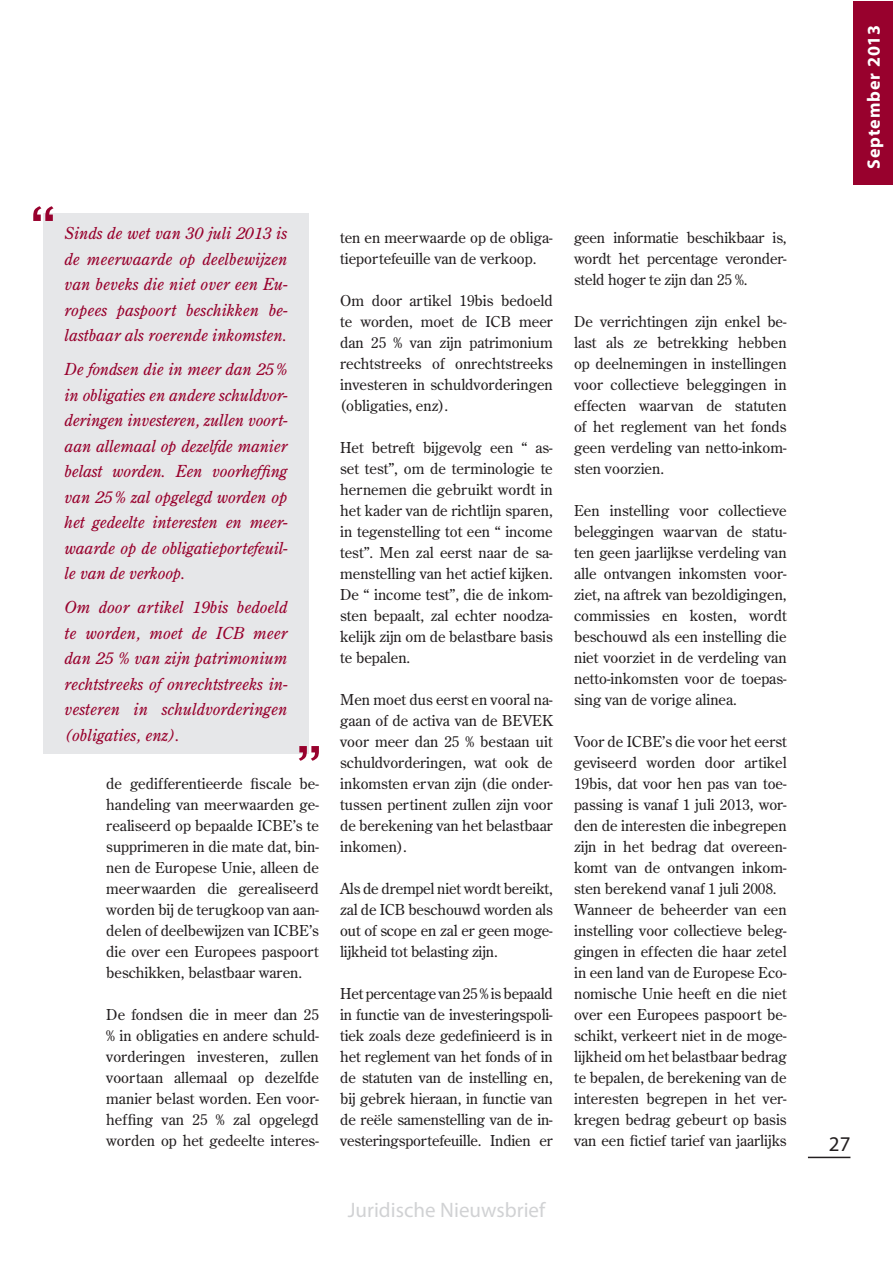
<style>
.page{position:relative;width:893px;height:1263px;background:#fff}
.page>*{position:absolute;margin:0;border:0;box-sizing:border-box;transform-origin:0 0}
.t1{font:21px "Myriad Pro";color:#d1d2d4}
.t2{font:21px "Myriad Pro";color:#231f20}
.t3{font:700 18px "Myriad Pro";letter-spacing:.05em;color:#fff}
.t4{font:italic 16.5px/25.5px "Century Old Style Std";color:#98012d;text-align:justify}
.t5{font:15px/21px "Century Old Style Std";color:#231f20;text-align:justify}
</style>
<div class="page">
<hr style="left:808px;top:1157px;width:42px;height:1px;background:#231f20">
<div style="left:854px;top:1px;width:38px;height:184px;background:#98012d"></div>
<div style="left:43px;top:214px;width:266px;height:540px;background:#e6e7e9"></div>
<svg style="left:33px;top:206px;width:20px;height:15px"></svg>
<svg style="left:299px;top:746px;width:20px;height:15px"></svg>
<p class="t4" style="left:65px;top:220px;width:224px">Sinds de wet van 30 juli 2013 is de meerwaarde op deelbewijzen van beveks die niet over een Eu&shy;ropees paspoort beschikken be&shy;lastbaar als roerende inkomsten.</p>
<p class="t4" style="left:65px;top:356px;width:224px">De fondsen die in meer dan 25% in obligaties en andere schuldvor&shy;deringen investeren, zullen voort&shy;aan allemaal op dezelfde manier belast worden. Een voorheffing van 25% zal opgelegd worden op het gedeelte interesten en meer&shy;waarde op de obligatieportefeuil&shy;le van de verkoop.</p>
<p class="t4" style="left:65px;top:594px;width:224px">Om door artikel 19bis bedoeld te worden, moet de ICB meer dan 25 % van zijn patrimonium rechtstreeks of onrechtstreeks in&shy;vesteren in schuldvorderingen (obligaties, enz).</p>
<p class="t5" style="left:106px;top:773px;width:214px">de gedifferentieerde fiscale be&shy;handeling van meerwaarden ge&shy;realiseerd op bepaalde ICBE’s te supprimeren in die mate dat, bin&shy;nen de Europese Unie, alleen de meerwaarden die gerealiseerd worden bij de terugkoop van aan&shy;delen of deelbewijzen van ICBE’s die over een Europees paspoort beschikken, belastbaar waren.</p>
<p class="t5" style="left:106px;top:1004px;width:214px">De fondsen die in meer dan 25 % in obligaties en andere schuld&shy;vorderingen investeren, zullen voortaan allemaal op dezelfde manier belast worden. Een voor&shy;heffing van 25 % zal opgelegd worden op het gedeelte interes-</p>
<p class="t5" style="left:340px;top:227px;width:214px">ten en meerwaarde op de obliga&shy;tieportefeuille van de verkoop.</p>
<p class="t5" style="left:340px;top:290px;width:214px">Om door artikel 19bis bedoeld te worden, moet de ICB meer dan 25 % van zijn patrimonium rechtstreeks of onrechtstreeks investeren in schuldvorderingen (obligaties, enz).</p>
<p class="t5" style="left:340px;top:437px;width:214px">Het betreft bijgevolg een “ as&shy;set test”, om de terminologie te hernemen die gebruikt wordt in het kader van de richtlijn sparen, in tegenstelling tot een “ income test”. Men zal eerst naar de sa&shy;menstelling van het actief kijken.<br>De “ income test”, die de inkom&shy;sten bepaalt, zal echter noodza&shy;kelijk zijn om de belastbare basis te bepalen.</p>
<p class="t5" style="left:340px;top:689px;width:214px">Men moet dus eerst en vooral na&shy;gaan of de activa van de BEVEK voor meer dan 25 % bestaan uit schuldvorderingen, wat ook de inkomsten ervan zijn (die onder&shy;tussen pertinent zullen zijn voor de berekening van het belastbaar inkomen).</p>
<p class="t5" style="left:340px;top:878px;width:214px">Als de drempel niet wordt bereikt, zal de ICB beschouwd worden als out of scope en zal er geen moge&shy;lijkheid tot belasting zijn.</p>
<p class="t5" style="left:340px;top:983px;width:214px">Het percentage van 25 % is bepaald in functie van de investeringspoli&shy;tiek zoals deze gedefinieerd is in het reglement van het fonds of in de statuten van de instelling en, bij gebrek hieraan, in functie van de reële samenstelling van de in&shy;vesteringsportefeuille. Indien er</p>
<p class="t5" style="left:574px;top:227px;width:214px">geen informatie beschikbaar is, wordt het percentage veronder&shy;steld hoger te zijn dan 25 %.</p>
<p class="t5" style="left:574px;top:311px;width:214px">De verrichtingen zijn enkel be&shy;last als ze betrekking hebben op deelnemingen in instellingen voor collectieve beleggingen in effecten waarvan de statuten of het reglement van het fonds geen verdeling van netto-inkom&shy;sten voorzien.</p>
<p class="t5" style="left:574px;top:500px;width:214px">Een instelling voor collectieve beleggingen waarvan de statu&shy;ten geen jaarlijkse verdeling van alle ontvangen inkomsten voor&shy;ziet, na aftrek van bezoldigingen, commissies en kosten, wordt beschouwd als een instelling die niet voorziet in de verdeling van netto-inkomsten voor de toepas&shy;sing van de vorige alinea.</p>
<p class="t5" style="left:574px;top:731px;width:214px;text-align:left">Voor de ICBE’s die voor het eerst geviseerd worden door artikel<br>19bis, dat voor hen pas van toe&shy;passing is vanaf 1 juli 2013, wor&shy;den de interesten die inbegrepen zijn in het bedrag dat overeen&shy;komt van de ontvangen inkom&shy;sten berekend vanaf 1 juli 2008.<br>Wanneer de beheerder van een instelling voor collectieve beleg&shy;gingen in effecten die haar zetel in een land van de Europese Eco&shy;nomische Unie heeft en die niet over een Europees paspoort be&shy;schikt, verkeert niet in de moge&shy;lijkheid om het belastbaar bedrag te bepalen, de berekening van de interesten begrepen in het ver&shy;kregen bedrag gebeurt op basis van een fictief tarief van jaarlijks</p>
<h1 class="t1" style="left:348px;top:1197px;width:199px">Juridische Nieuwsbrief</h1>
<p class="t3" style="left:862px;top:169px;width:146px;rotate:-90deg">September 2013</p>
<h1 class="t2" style="left:829px;top:1131px;width:23px">27</h1>
</div>
